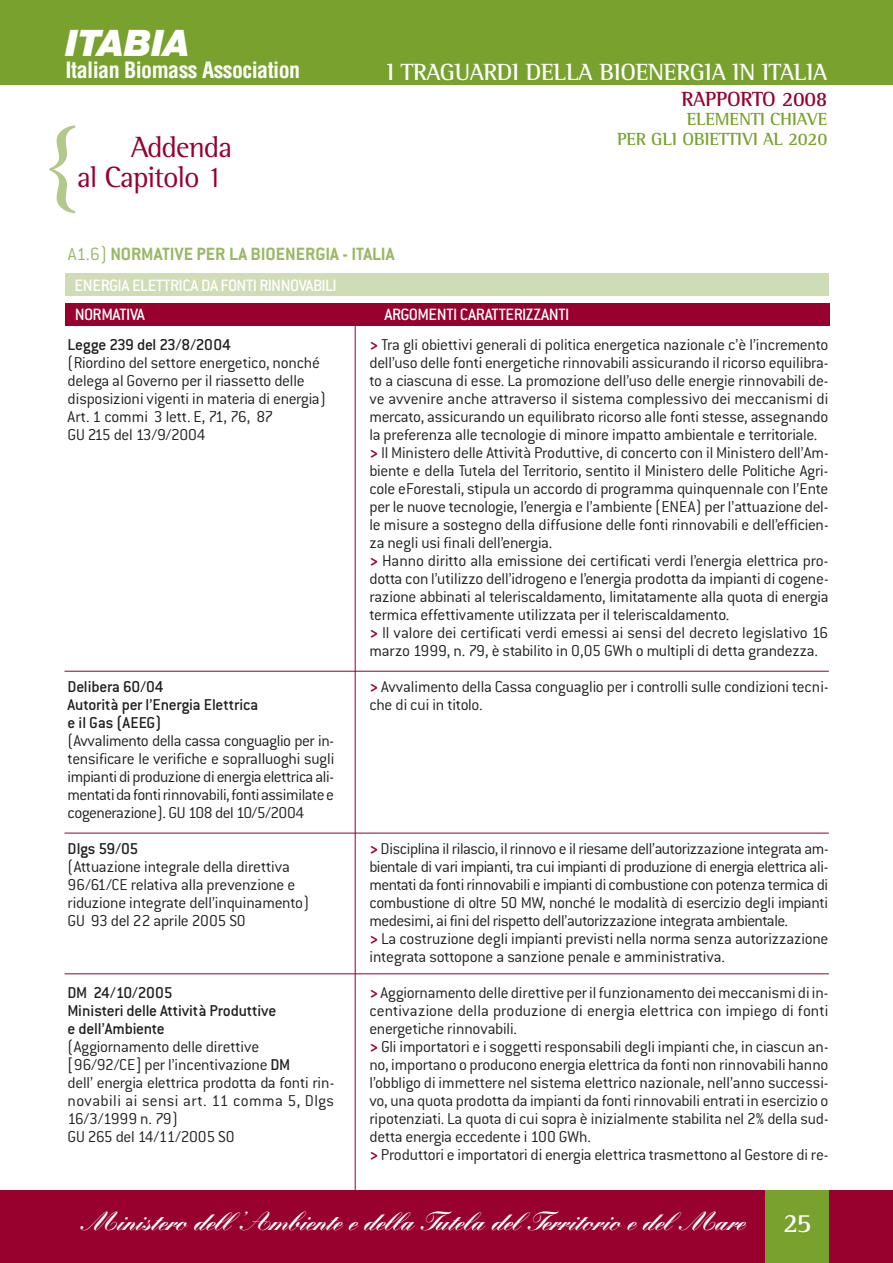
<style>
.page{position:relative;width:893px;height:1263px;background:#fff}
.page>*{position:absolute;margin:0;border:0;box-sizing:border-box;transform-origin:0 0}
.t1{font:88.05px "Rotis Serif";color:#b3c88b}
.t2{font:italic 900 36.6px "Helvetica Neue";color:#fff}
.t3{font:30px "Rotis Semi Serif";letter-spacing:-.03em;color:#98012d}
.t4{font:700 27px "Rotis Semi Serif";color:#fff}
.t5{font:900 25.5px "Kuenstler Script";letter-spacing:-.02em;color:#fff}
.t6{font:700 24px "Rotis Semi Serif";letter-spacing:-.015em;color:#fff}
.t7{font:700 condensed 21.9px "Helvetica";letter-spacing:-.025em;color:#fff}
.t8{font:700 21px "Rotis Semi Serif";letter-spacing:-.015em;color:#98012d}
.t9{font:700 19.5px "Conduit ITC";color:#9ab865}
.t10{font:500 18px "Conduit ITC";letter-spacing:-.02em;color:#fff}
.t11{font:700 18px/19.5px "Rotis Semi Serif";letter-spacing:-.015em;color:#78a22d;text-align:right}
.t12{font:500 18px "Conduit ITC";letter-spacing:-.04em;color:#fff}
.t13{font:300 17.25px/18px "Conduit ITC";letter-spacing:-.015em;color:#231f20}
.t14{font:500 17.25px/18px "Conduit ITC";letter-spacing:-.015em;color:#231f20}
.s1{font-weight:300}
.s2{font-weight:500}
.s3{font-weight:700;color:#98012d}
</style>
<div class="page">
<div style="left:0;top:1px;width:893px;height:84px;background:#78a22d"></div>
<div style="left:1px;top:1190px;width:892px;height:73px;background:#98012d"></div>
<div style="left:765px;top:1190px;width:64px;height:73px;background:#78a22d"></div>
<hr style="left:355px;top:306px;width:1px;height:885px;background:#98012d">
<div style="left:66px;top:274px;width:763px;height:22px;background:#cfddb6"></div>
<div style="left:66px;top:304px;width:764px;height:22px;background:#98012d"></div>
<hr style="left:65px;top:671px;width:764px;height:1px;background:#98012d">
<hr style="left:65px;top:833px;width:764px;height:1px;background:#98012d">
<hr style="left:65px;top:973px;width:764px;height:1px;background:#98012d">
<h2 class="t2" style="left:66px;top:30px;width:126px">ITABIA</h2>
<p class="t7" style="left:66px;top:58px;width:236px">Italian Biomass Association</p>
<h1 class="t1" style="left:39px;top:128px;width:47px">{</h1>
<h3 class="t3" style="left:131px;top:136px;width:103px">Addenda</h3>
<h3 class="t3" style="left:77px;top:167px;width:147px">al Capitolo 1</h3>
<h3 class="t6" style="left:387px;top:64px;width:442px">I TRAGUARDI DELLA BIOENERGIA IN ITALIA</h3>
<p class="t8" style="left:681px;top:92px;width:147px">RAPPORTO 2008</p>
<p class="t11" style="left:617px;top:111px;width:212px">ELEMENTI CHIAVE<br>PER GLI OBIETTIVI AL 2020</p>
<p class="t9" style="left:68px;top:248px;width:328px"><span class="s1">A1.6)</span> NORMATIVE PER LA BIOENERGIA - ITALIA</p>
<p class="t10" style="left:75px;top:280px;width:264px">ENERGIA ELETTRICA DA FONTI RINNOVABILI</p>
<p class="t12" style="left:75px;top:309px;width:71px">NORMATIVA</p>
<p class="t10" style="left:384px;top:309px;width:187px">ARGOMENTI CARATTERIZZANTI</p>
<p class="t14" style="left:68px;top:338px;width:165px">Legge 239 del 23/8/2004</p>
<p class="t13" style="left:68px;top:356px;width:260px">(Riordino del settore energetico, nonché delega al Governo per il riassetto delle disposizioni vigenti in materia di energia)<br>Art. 1 commi 3 lett. E, 71, 76, 87<br>GU 215 del 13/9/2004</p>
<p class="t14" style="left:68px;top:680px;width:192px">Delibera 60/04<br>Autorità per l’Energia Elettrica e il Gas (AEEG)</p>
<p class="t13" style="left:68px;top:734px;width:268px;text-align:justify">(Avvalimento della cassa conguaglio per in&shy;tensificare le verifiche e sopralluoghi sugli impianti di produzione di energia elettrica ali&shy;mentati da fonti rinnovabili, fonti assimilate e cogenerazione). GU 108 del 10/5/2004</p>
<p class="t14" style="left:68px;top:842px;width:72px">Dlgs 59/05</p>
<p class="t13" style="left:68px;top:860px;width:243px">(Attuazione integrale della direttiva 96/61/CE relativa alla prevenzione e riduzione integrate dell’inquinamento)<br>GU 93 del 22 aprile 2005 SO</p>
<p class="t14" style="left:68px;top:986px;width:210px">DM 24/10/2005<br>Ministeri delle Attività Produttive e dell’Ambiente</p>
<p class="t13" style="left:68px;top:1040px;width:268px">(Aggiornamento delle direttive [96/92/CE] per l’incentivazione <span class="s2">DM<br></span>dell’ energia elettrica prodotta da fonti rin&shy;novabili ai sensi art. 11 comma 5, Dlgs<br>16/3/1999 n. 79)<br>GU 265 del 14/11/2005 SO</p>
<p class="t13" style="left:369px;top:338px;width:461px"><span class="s3">&gt;</span> Tra gli obiettivi generali di politica energetica nazionale c’è l’incremento dell’uso delle fonti energetiche rinnovabili assicurando il ricorso equilibra&shy;to a ciascuna di esse. La promozione dell’uso delle energie rinnovabili de&shy;ve avvenire anche attraverso il sistema complessivo dei meccanismi di mercato, assicurando un equilibrato ricorso alle fonti stesse, assegnando la preferenza alle tecnologie di minore impatto ambientale e territoriale. <span class="s3">&gt;</span> Il Ministero delle Attività Produttive, di concerto con il Ministero dell’Am&shy;biente e della Tutela del Territorio, sentito il Ministero delle Politiche Agri&shy;cole eForestali, stipula un accordo di programma quinquennale con l’Ente per le nuove tecnologie, l’energia e l’ambiente (ENEA) per l’attuazione del&shy;le misure a sostegno della diffusione delle fonti rinnovabili e dell’efficien&shy;za negli usi finali dell’energia.<br><span class="s3">&gt;</span> Hanno diritto alla emissione dei certificati verdi l’energia elettrica pro&shy;dotta con l’utilizzo dell’idrogeno e l’energia prodotta da impianti di cogene&shy;razione abbinati al teleriscaldamento, limitatamente alla quota di energia termica effettivamente utilizzata per il teleriscaldamento.<br><span class="s3">&gt;</span> Il valore dei certificati verdi emessi ai sensi del decreto legislativo 16 marzo 1999, n. 79, è stabilito in 0,05 GWh o multipli di detta grandezza.</p>
<p class="t13" style="left:369px;top:680px;width:460px"><span class="s3">&gt;</span> Avvalimento della Cassa conguaglio per i controlli sulle condizioni tecni&shy;che di cui in titolo.</p>
<p class="t13" style="left:369px;top:842px;width:461px"><span class="s3">&gt;</span> Disciplina il rilascio, il rinnovo e il riesame dell’autorizzazione integrata am&shy;bientale di vari impianti, tra cui impianti di produzione di energia elettrica ali&shy;mentati da fonti rinnovabili e impianti di combustione con potenza termica di combustione di oltre 50 MW, nonché le modalità di esercizio degli impianti medesimi, ai fini del rispetto dell’autorizzazione integrata ambientale.<br><span class="s3">&gt;</span> La costruzione degli impianti previsti nella norma senza autorizzazione integrata sottopone a sanzione penale e amministrativa.</p>
<p class="t13" style="left:369px;top:986px;width:461px"><span class="s3">&gt;</span> Aggiornamento delle direttive per il funzionamento dei meccanismi di in&shy;centivazione della produzione di energia elettrica con impiego di fonti energetiche rinnovabili.<br><span class="s3">&gt;</span> Gli importatori e i soggetti responsabili degli impianti che, in ciascun an&shy;no, importano o producono energia elettrica da fonti non rinnovabili hanno l’obbligo di immettere nel sistema elettrico nazionale, nell’anno successi&shy;vo, una quota prodotta da impianti da fonti rinnovabili entrati in esercizio o ripotenziati. La quota di cui sopra è inizialmente stabilita nel 2% della sud&shy;detta energia eccedente i 100 GWh.<br><span class="s3">&gt;</span> Produttori e importatori di energia elettrica trasmettono al Gestore di re-</p>
<h3 class="t5" style="left:81px;top:1212px;width:666px">Ministero dell ’Ambiente e della Tutela del Territorio e del Mare</h3>
<h3 class="t4" style="left:783px;top:1213px;width:30px">25</h3>
</div>
